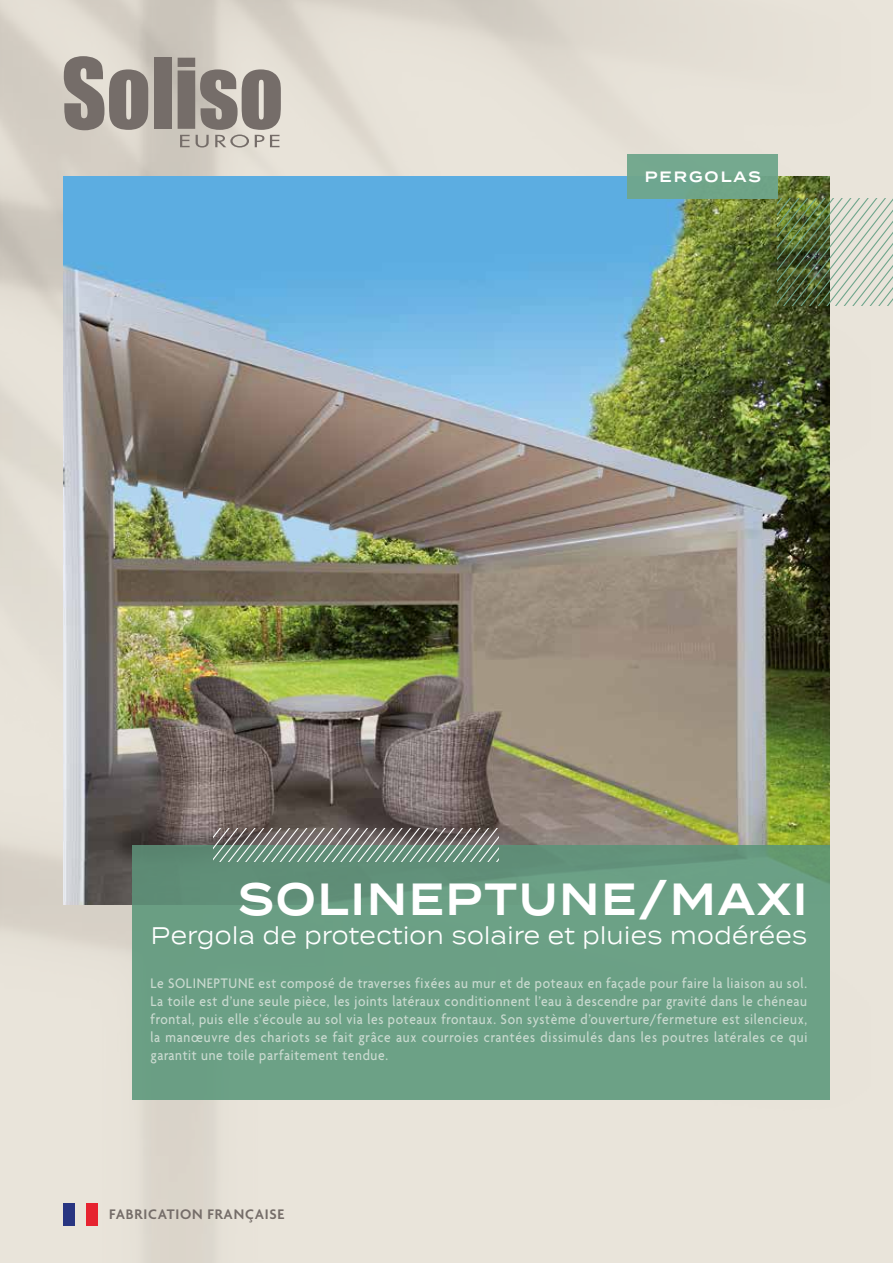
<style>
.page{position:relative;width:893px;height:1263px;background:#fff}
.page>*{position:absolute;margin:0;border:0;box-sizing:border-box;transform-origin:0 0}
.t1{font:600 45px "Termina";letter-spacing:.05em;color:#fff;scale:.9 1}
.t2{font:24px "Termina";letter-spacing:.02em;color:#fff;scale:.9 1}
.t3{font:500 15px/18px "Agenda";letter-spacing:.05em;color:#cadad0;text-align:justify;scale:.9 1}
.t4{font:600 15px "Agenda";letter-spacing:.05em;color:#756d69}
.t5{font:600 15px "Termina";letter-spacing:.14em;color:#fff;scale:.95 1}
</style>
<div class="page">
<img style="left:0;top:0;width:893px;height:1263px">
<svg style="left:64px;top:56px;width:84px;height:74px;background:#99918b"></svg>
<div style="left:154px;top:58px;width:17px;height:71px;background:#756d69"></div>
<svg style="left:178px;top:58px;width:103px;height:90px;background:#a39c95"></svg>
<img style="left:64px;top:176px;width:765px;height:729px">
<div style="left:132px;top:845px;width:697px;height:254px;background:#6fa68c"></div>
<svg style="left:214px;top:829px;width:285px;height:32px;background:#7b8a80"></svg>
<div style="left:64px;top:1203px;width:11px;height:23px;background:#283581"></div>
<div style="left:87px;top:1203px;width:11px;height:23px;background:#e62330"></div>
<div style="left:628px;top:154px;width:150px;height:45px;background:#6fa68c"></div>
<svg style="left:778px;top:199px;width:115px;height:106px;background:#9aa689"></svg>
<p class="t5" style="left:645px;top:165px;width:124px">PERGOLAS</p>
<h1 class="t1" style="left:238px;top:866px;width:633px">SOLINEPTUNE/MAXI</h1>
<h2 class="t2" style="left:151px;top:918px;width:730px">Pergola de protection solaire et pluies modérées</h2>
<p class="t3" style="left:151px;top:975px;width:731px">Le SOLINEPTUNE est composé de traverses fixées au mur et de poteaux en façade pour faire la liaison au sol.<br>La toile est d’une seule pièce, les joints latéraux conditionnent l’eau à descendre par gravité dans le chéneau frontal, puis elle s’écoule au sol via les poteaux frontaux. Son système d’ouverture/fermeture est silencieux, la manœuvre des chariots se fait grâce aux courroies crantées dissimulés dans les poutres latérales ce qui garantit une toile parfaitement tendue.</p>
<p class="t4" style="left:109px;top:1206px;width:177px">FABRICATION FRANÇAISE</p>
</div>
